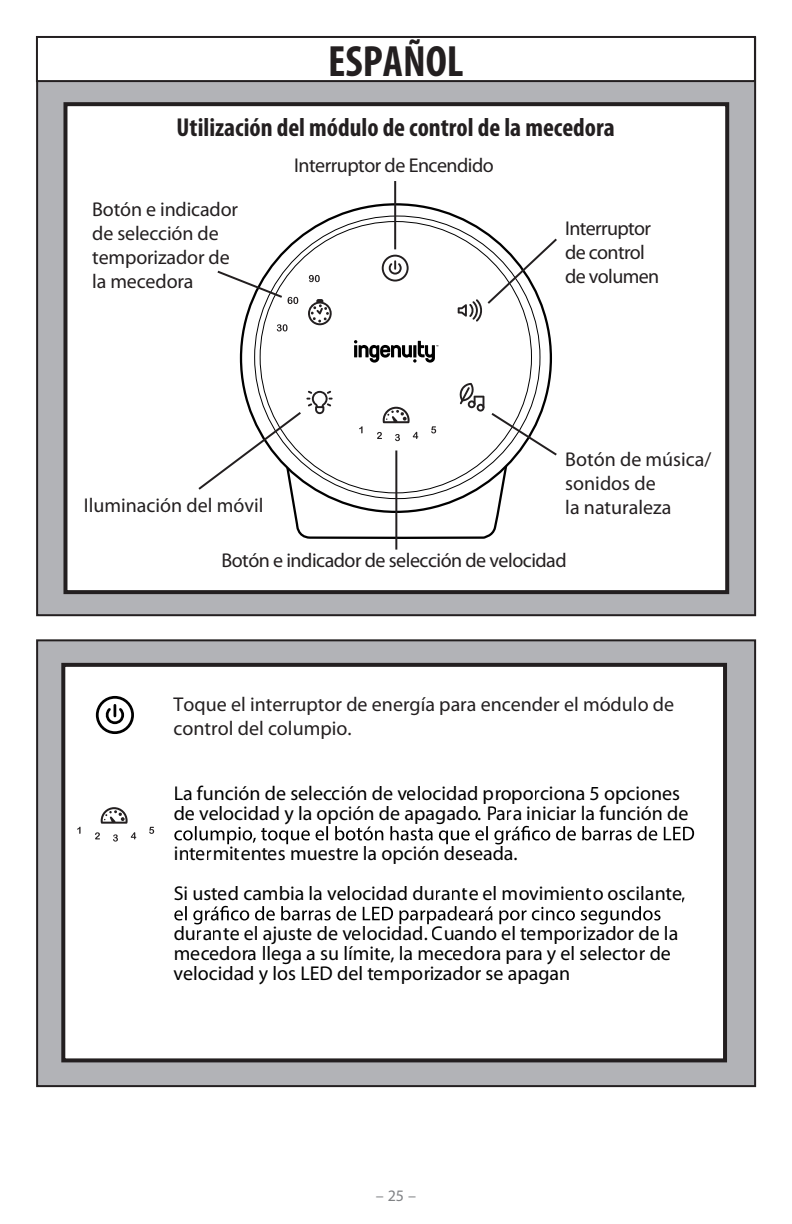
<style>
.page{position:relative;width:792px;height:1224px;background:#fff}
.page>*{position:absolute;margin:0;border:0;box-sizing:border-box;transform-origin:0 0}
.t1{font:700 condensed 44px "Myriad Pro";color:#231f20}
.t2{font:700 condensed 26px "Myriad Pro";color:#231f20}
.t3{font:20px/20px "Myriad Pro";color:#000}
.t4{font:20px/24px "Myriad Pro";letter-spacing:-.005em;color:#231f20}
.t5{font:20px "Myriad Pro";letter-spacing:-.025em;color:#231f20}
.t6{font:20px/24px "Myriad Pro";letter-spacing:-.03em;color:#231f20}
.t7{font:16px "Myriad Pro";color:#808285}
</style>
<div class="page">
<div style="left:37px;top:640px;width:718px;height:446px;background:#b2b3b7"></div>
<div style="left:36px;top:639px;width:720px;height:448px;border:2px solid #231f20"></div>
<div style="left:63px;top:665px;width:662px;height:395px;background:#fff"></div>
<div style="left:61px;top:663px;width:666px;height:399px;border:4px solid #231f20"></div>
<div style="left:37px;top:38px;width:718px;height:577px;background:#b2b3b7"></div>
<div style="left:65px;top:104px;width:662px;height:488px;background:#fff"></div>
<div style="left:63px;top:102px;width:666px;height:492px;border:4px solid #231f20"></div>
<div style="left:37px;top:37px;width:718px;height:44px;background:#fff"></div>
<div style="left:36px;top:36px;width:720px;height:46px;border:2px solid #231f20"></div>
<svg style="left:96px;top:696px;width:38px;height:38px"></svg>
<svg style="left:174px;top:826px;width:520px;height:18px"></svg>
<svg style="left:174px;top:906px;width:487px;height:18px"></svg>
<svg style="left:354px;top:340px;width:84px;height:23px"></svg>
<hr style="left:394px;top:181px;width:2px;height:68px;background:#231f20">
<svg style="left:382px;top:255px;width:27px;height:27px"></svg>
<svg style="left:458px;top:236px;width:99px;height:86px"></svg>
<svg style="left:309px;top:275px;width:11px;height:7px"></svg>
<svg style="left:277px;top:324px;width:11px;height:7px"></svg>
<svg style="left:308px;top:299px;width:24px;height:26px"></svg>
<svg style="left:217px;top:269px;width:81px;height:35px"></svg>
<svg style="left:198px;top:383px;width:359px;height:167px"></svg>
<svg style="left:101px;top:807px;width:27px;height:17px"></svg>
<svg style="left:113px;top:834px;width:5px;height:8px"></svg>
<svg style="left:131px;top:832px;width:5px;height:7px"></svg>
<svg style="left:149px;top:827px;width:5px;height:7px"></svg>
<svg style="left:95px;top:832px;width:5px;height:7px"></svg>
<svg style="left:77px;top:827px;width:4px;height:7px"></svg>
<p class="t1" style="left:328px;top:37px;width:137px">ESPAÑOL</p>
<p class="t2" style="left:177px;top:113px;width:440px">Utilización del módulo de control de la mecedora</p>
<p class="t5" style="left:294px;top:154px;width:201px">Interruptor de Encendido</p>
<p class="t4" style="left:92px;top:198px;width:147px">Botón e indicador de selección de temporizador de la mecedora</p>
<p class="t4" style="left:84px;top:494px;width:181px">Iluminación del móvil</p>
<p class="t6" style="left:565px;top:217px;width:95px">Interruptor de control de volumen</p>
<p class="t4" style="left:565px;top:447px;width:148px">Botón de música/ sonidos de<br>la naturaleza</p>
<p class="t5" style="left:221px;top:549px;width:347px">Botón e indicador de selección de velocidad</p>
<p class="t4" style="left:174px;top:692px;width:502px">Toque el interruptor de energía para encender el módulo de control del columpio.</p>
<p class="t3" style="left:174px;top:784px;width:516px">La función de selección de velocidad proporciona 5 opciones de velocidad y la opción de apagado. Para iniciar la función de</p>
<p class="t3" style="left:174px;top:834px;width:514px;line-height:40px">intermitentes muestre la opción deseada.<br>Si usted cambia la velocidad durante el movimiento oscilante, durante el ajuste de velocidad. Cuando el temporizador de la</p>
<p class="t3" style="left:174px;top:944px;width:499px">mecedora llega a su límite, la mecedora para y el selector de velocidad y los LED del temporizador se apagan</p>
<p class="t7" style="left:376px;top:1187px;width:42px">– 25 –</p>
</div>
